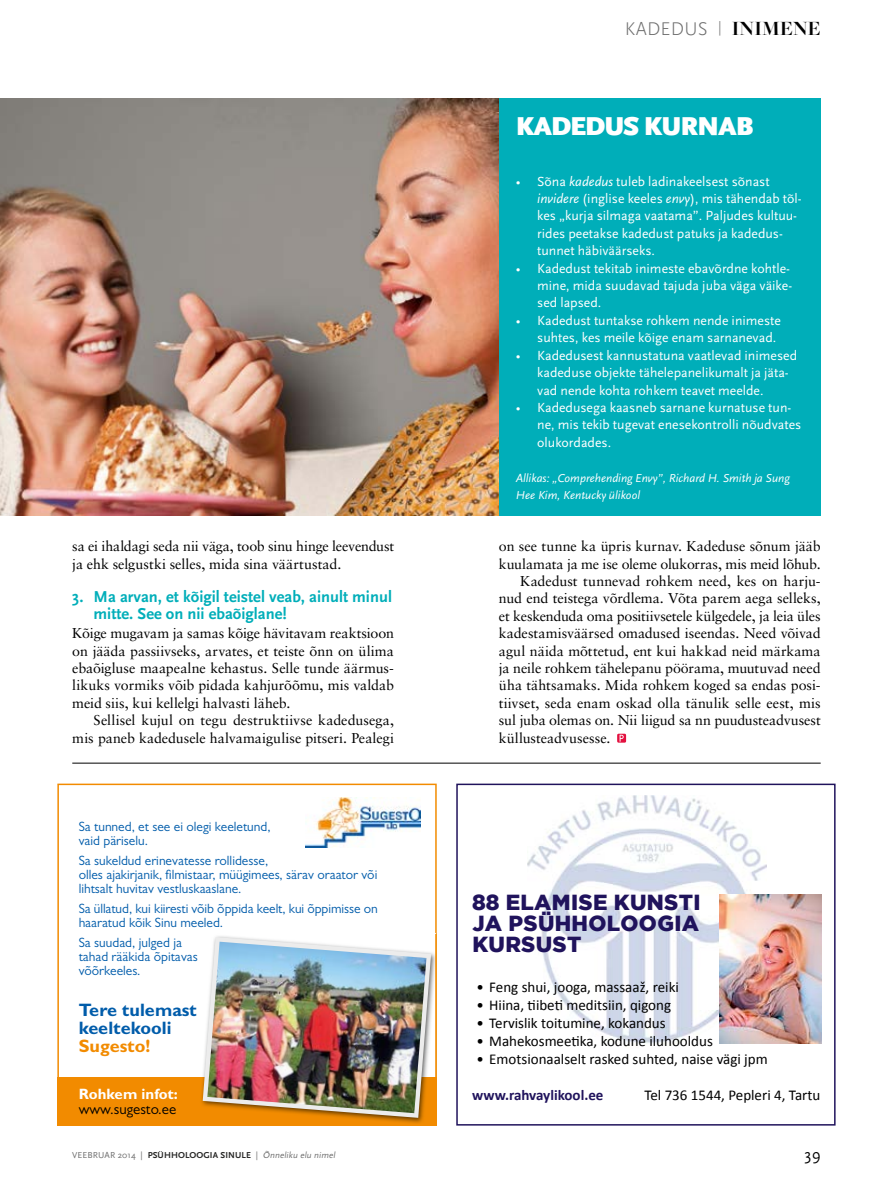
<style>
.page{position:relative;width:893px;height:1191px;background:#fff}
.page>*{position:absolute;margin:0;border:0;box-sizing:border-box;transform-origin:0 0}
.t1{font:900 27px "Scala Sans";letter-spacing:-.04em;color:#fff}
.t2{font:900 21.75px/21px "Gotham";letter-spacing:.015em;color:#20135c;text-align:justify}
.t3{font:300 19.2px "Scala Sans";letter-spacing:.01em;color:#6e6e6e}
.t4{font:700 18px/18px "Gill Sans MT Pro";color:#005caa}
.t5{font:700 18px "Gill Sans MT Pro";color:#f28b00}
.t6{font:700 16.5px/17.4px "Scala Sans";color:#00aeb9}
.t7{font:16.5px "Scala Sans";color:#000}
.t8{font:15px "Calibri";color:#000}
.t9{font:700 15px "Calibri";color:#20135c}
.t10{font:15px "Gill Sans MT Pro";color:#000}
.t11{font:700 15px "Gill Sans MT Pro";color:#fff}
.t12{font:14.25px/17.4px "Sabon LT Std";letter-spacing:-.005em;color:#000}
.t13{font:13.8px/17.4px "Scala Sans";color:#fff}
.t14{font:13.5px/14px "Gill Sans MT Pro";color:#005caa}
.t15{font:italic 12px/17.4px "Scala Sans";color:#fff}
.t16{font:700 9px "Scala Sans";letter-spacing:.01em;color:#272726}
.s1{font-family:"Freight Big Pro";font-weight:700;font-size:21px;color:#000}
.s2{font-style:italic}
.s3{font-weight:400;color:#6e6e6e}
.s4{font-weight:400;font-style:italic;color:#6e6e6e}
</style>
<div class="page">
<img style="left:527px;top:795px;width:240px;height:152px">
<div style="left:456px;top:783px;width:380px;height:342px;border:2px solid #20135c"></div>
<svg style="left:542px;top:947px;width:280px;height:97px"></svg>
<img style="left:719px;top:894px;width:103px;height:149px">
<svg style="left:57px;top:783px;width:380px;height:342px"></svg>
<img style="left:200px;top:933px;width:237px;height:191px">
<svg style="left:203px;top:937px;width:228px;height:180px"></svg>
<img style="left:207px;top:941px;width:219px;height:172px">
<img style="left:0;top:99px;width:499px;height:417px">
<div style="left:499px;top:99px;width:322px;height:417px;background:#00aeb9"></div>
<svg style="left:617px;top:733px;width:9px;height:9px"></svg>
<hr style="left:72px;top:763px;width:749px;height:1px;background:#000">
<h3 class="t3" style="left:625px;top:19px;width:197px">KADEDUS <sup>|</sup> <span class="s1">INIMENE</span></h3>
<p class="t12" style="left:72px;top:537px;width:323px">sa ei ihaldagi seda nii väga, toob sinu hinge leevendust ja ehk selgustki selles, mida sina väärtustad.</p>
<p class="t6" style="left:94px;top:588px;width:300px;text-indent:-21px">3. Ma arvan, et kõigil teistel veab, ainult minul mitte. See on nii ebaõiglane!</p>
<p class="t12" style="left:72px;top:624px;width:323px;text-align:justify">Kõige mugavam ja samas kõige hävitavam reaktsioon on jääda passiivseks, arvates, et teiste õnn on ülima ebaõigluse maapealne kehastus. Selle tunde äärmus&shy;likuks vormiks võib pidada kahjurõõmu, mis valdab meid siis, kui kellelgi halvasti läheb.</p>
<p class="t12" style="left:72px;top:711px;width:323px;text-align:right">Sellisel kujul on tegu destruktiivse kadedusega, mis paneb kadedusele halvamaigulise pitseri. Pealegi</p>
<p class="t14" style="left:79px;top:819px;width:194px">Sa tunned, et see ei olegi keeletund, vaid päriselu.</p>
<p class="t14" style="left:79px;top:853px;width:300px">Sa sukeldud erinevatesse rollidesse,<br>olles ajakirjanik, filmistaar, müügimees, särav oraator või lihtsalt huvitav vestluskaaslane.</p>
<p class="t14" style="left:79px;top:901px;width:301px">Sa üllatud, kui kiiresti võib õppida keelt, kui õppimisse on haaratud kõik Sinu meeled.</p>
<p class="t14" style="left:79px;top:935px;width:121px">Sa suudad, julged ja tahad rääkida õpitavas võõrkeeles.</p>
<p class="t4" style="left:79px;top:1000px;width:120px">Tere tulemast keeltekooli</p>
<p class="t5" style="left:79px;top:1035px;width:73px">Sugesto!</p>
<h1 class="t1" style="left:516px;top:112px;width:239px">KADEDUS KURNAB</h1>
<p class="t13" style="left:537px;top:173px;width:266px;text-indent:-21px">• Sõna <span class="s2">kadedus</span> tuleb ladinakeelsest sõnast <span class="s2">invidere</span> (inglise keeles <span class="s2">envy</span>), mis tähendab tõl&shy;kes „kurja silmaga vaatama”. Paljudes kultuu&shy;rides peetakse kadedust patuks ja kadedus&shy;tunnet häbiväärseks.</p>
<p class="t13" style="left:537px;top:260px;width:256px;text-indent:-21px">• Kadedust tekitab inimeste ebavõrdne kohtle&shy;mine, mida suudavad tajuda juba väga väike&shy;sed lapsed.</p>
<p class="t13" style="left:537px;top:312px;width:245px;text-indent:-21px">• Kadedust tuntakse rohkem nende inimeste suhtes, kes meile kõige enam sarnanevad.</p>
<p class="t13" style="left:537px;top:347px;width:261px;text-indent:-21px">• Kadedusest kannustatuna vaatlevad inimesed kadeduse objekte tähelepanelikumalt ja jäta&shy;vad nende kohta rohkem teavet meelde.</p>
<p class="t13" style="left:537px;top:399px;width:266px;text-indent:-21px">• Kadedusega kaasneb sarnane kurnatuse tun&shy;ne, mis tekib tugevat enesekontrolli nõudvates olukordades.</p>
<p class="t15" style="left:516px;top:469px;width:275px">Allikas: „Comprehending Envy”, Richard H. Smith ja Sung<br>Hee Kim, Kentucky ülikool</p>
<p class="t12" style="left:499px;top:537px;width:323px">on see tunne ka üpris kurnav. Kadeduse sõnum jääb</p>
<p class="t12" style="left:499px;top:555px;width:323px">kuulamata ja me ise oleme olukorras, mis meid lõhub.</p>
<p class="t12" style="left:520px;top:572px;width:302px">Kadedust tunnevad rohkem need, kes on harju-</p>
<p class="t12" style="left:499px;top:589px;width:323px">nud end teistega võrdlema. Võta parem aega selleks,</p>
<p class="t12" style="left:499px;top:607px;width:323px">et keskenduda oma positiivsetele külgedele, ja leia üles</p>
<p class="t12" style="left:499px;top:624px;width:323px">kadestamisväärsed omadused iseendas. Need võivad</p>
<p class="t12" style="left:499px;top:642px;width:323px">agul näida mõttetud, ent kui hakkad neid märkama</p>
<p class="t12" style="left:499px;top:659px;width:323px">ja neile rohkem tähelepanu pöörama, muutuvad need</p>
<p class="t12" style="left:499px;top:676px;width:323px">üha tähtsamaks. Mida rohkem koged sa endas posi-</p>
<p class="t12" style="left:499px;top:694px;width:323px">tiivset, seda enam oskad olla tänulik selle eest, mis</p>
<p class="t12" style="left:499px;top:711px;width:323px">sul juba olemas on. Nii liigud sa nn puudusteadvusest</p>
<p class="t12" style="left:499px;top:729px;width:113px">küllusteadvusesse.</p>
<h2 class="t2" style="left:472px;top:891px;width:230px">88 ELAMISE KUNSTI JA PSÜHHOLOOGIA KURSUST</h2>
<p class="t8" style="left:476px;top:977px;width:204px">• Feng shui, jooga, massaaž, reiki</p>
<p class="t8" style="left:476px;top:995px;width:196px">• Hiina, tiibeti meditsiin, qigong</p>
<p class="t8" style="left:476px;top:1013px;width:191px">• Tervislik toitumine, kokandus</p>
<p class="t8" style="left:476px;top:1031px;width:238px">• Mahekosmeetika, kodune iluhooldus</p>
<p class="t8" style="left:476px;top:1049px;width:293px">• Emotsionaalselt rasked suhted, naise vägi jpm</p>
<p class="t11" style="left:79px;top:1084px;width:101px">Rohkem infot:</p>
<p class="t9" style="left:472px;top:1085px;width:133px">www.rahvaylikool.ee</p>
<p class="t8" style="left:644px;top:1085px;width:177px">Tel 736 1544, Pepleri 4, Tartu</p>
<p class="t10" style="left:79px;top:1100px;width:99px">www.sugesto.ee</p>
<p class="t16" style="left:72px;top:1150px;width:266px"><span class="s3">VEEBRUAR 2014 |</span> PSÜHHOLOOGIA SINULE <span class="s3">|</span> <span class="s4">Õnneliku elu nimel</span></p>
<p class="t7" style="left:805px;top:1145px;width:18px">39</p>
</div>
